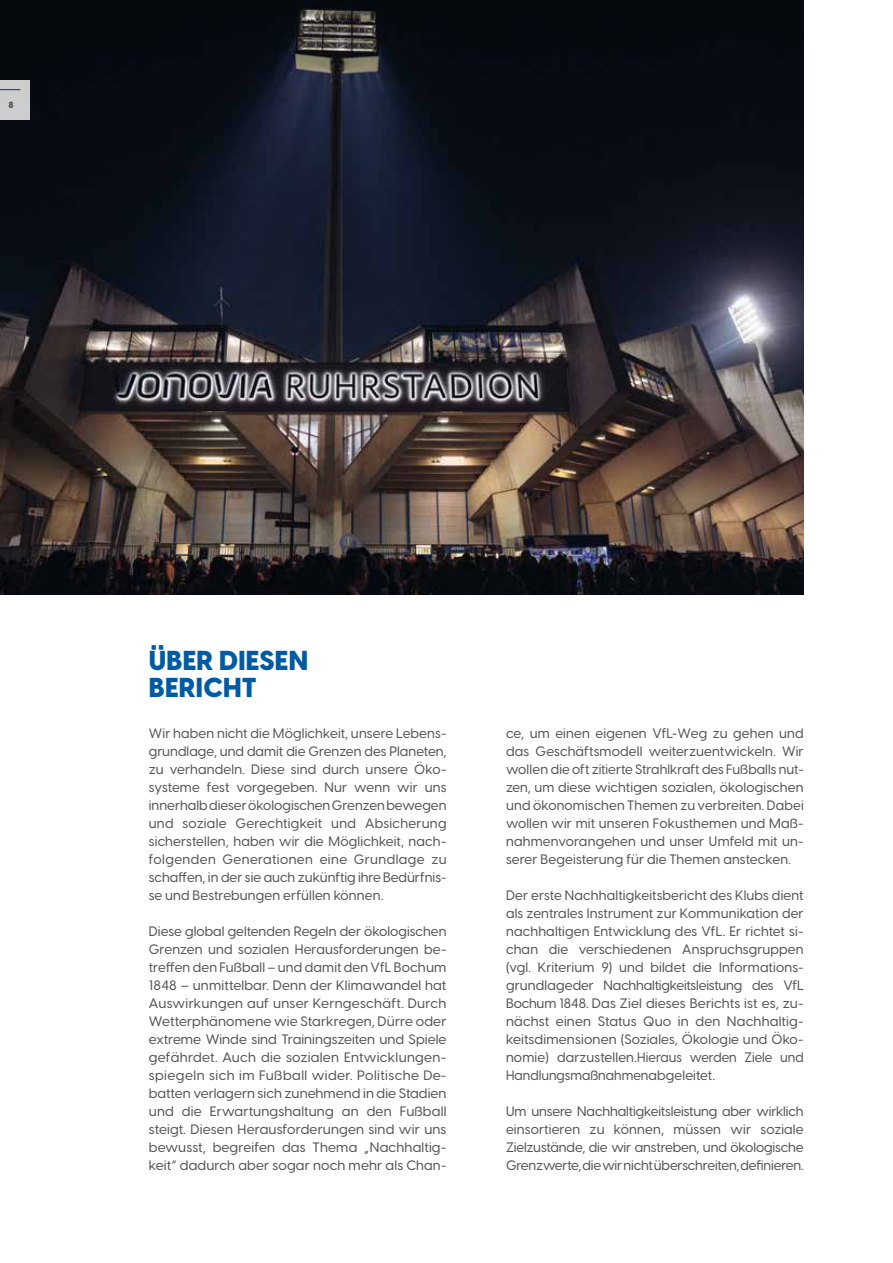
<style>
.page{position:relative;width:893px;height:1263px;background:#fff}
.page>*{position:absolute;margin:0;border:0;box-sizing:border-box;transform-origin:0 0}
.t1{font:800 27px/27px "Visby CF";letter-spacing:.01em;color:#005aa4}
.t2{font:500 13.5px/18px "Visby CF";letter-spacing:.005em;color:#565655;text-align:justify}
.t3{font:800 9px "Visby CF";color:#565655}
</style>
<div class="page">
<img style="left:0;top:0;width:804px;height:594px">
<div style="left:0;top:80px;width:30px;height:39px;background:#cdcdcf"></div>
<svg style="left:0;top:89px;width:20px;height:1px"></svg>
<p class="t3" style="left:9px;top:97px;width:7px">8</p>
<h1 class="t1" style="left:149px;top:645px;width:161px">ÜBER DIESEN<br>BERICHT</h1>
<p class="t2" style="left:149px;top:723px;width:299px">Wir haben nicht die Möglichkeit, unsere Lebens&shy;grundlage, und damit die Grenzen des Planeten, zu verhandeln. Diese sind durch unsere Öko&shy;systeme fest vorgegeben. Nur wenn wir uns innerhalb dieser ökologischen Grenzen bewegen und soziale Gerechtigkeit und Absicherung sicherstellen, haben wir die Möglichkeit, nach&shy;folgenden Generationen eine Grundlage zu schaffen, in der sie auch zukünftig ihre Bedürfnis&shy;se und Bestrebungen erfüllen können.</p>
<p class="t2" style="left:149px;top:921px;width:299px">Diese global geltenden Regeln der ökologischen Grenzen und sozialen Herausforderungen be&shy;treffen den Fußball – und damit den VfL Bochum 1848 – unmittelbar. Denn der Klimawandel hat Auswirkungen auf unser Kerngeschäft. Durch Wetterphänomene wie Starkregen, Dürre oder extreme Winde sind Trainingszeiten und Spiele gefährdet. Auch die sozialen Entwicklungen&shy;spiegeln sich im Fußball wider. Politische De&shy;batten verlagern sich zunehmend in die Stadien und die Erwartungshaltung an den Fußball steigt. Diesen Herausforderungen sind wir uns bewusst, begreifen das Thema „Nachhaltig&shy;keit“ dadurch aber sogar noch mehr als Chan-</p>
<p class="t2" style="left:506px;top:723px;width:299px">ce, um einen eigenen VfL-Weg zu gehen und das Geschäftsmodell weiterzuentwickeln. Wir wollen die oft zitierte Strahlkraft des Fußballs nut&shy;zen, um diese wichtigen sozialen, ökologischen und ökonomischen Themen zu verbreiten. Dabei wollen wir mit unseren Fokusthemen und Maß&shy;nahmenvorangehen und unser Umfeld mit un&shy;serer Begeisterung für die Themen anstecken.</p>
<p class="t2" style="left:506px;top:885px;width:299px">Der erste Nachhaltigkeitsbericht des Klubs dient als zentrales Instrument zur Kommunikation der nachhaltigen Entwicklung des VfL. Er richtet si&shy;chan die verschiedenen Anspruchsgruppen (vgl. Kriterium 9) und bildet die Informations&shy;grundlageder Nachhaltigkeitsleistung des VfL Bochum 1848. Das Ziel dieses Berichts ist es, zu&shy;nächst einen Status Quo in den Nachhaltig&shy;keitsdimensionen (Soziales, Ökologie und Öko&shy;nomie) darzustellen.Hieraus werden Ziele und Handlungsmaßnahmenabgeleitet.</p>
<p class="t2" style="left:506px;top:1101px;width:299px">Um unsere Nachhaltigkeitsleistung aber wirklich einsortieren zu können, müssen wir soziale Zielzustände, die wir anstreben, und ökologische Grenzwerte, die wir nicht überschreiten, definieren.</p>
</div>
